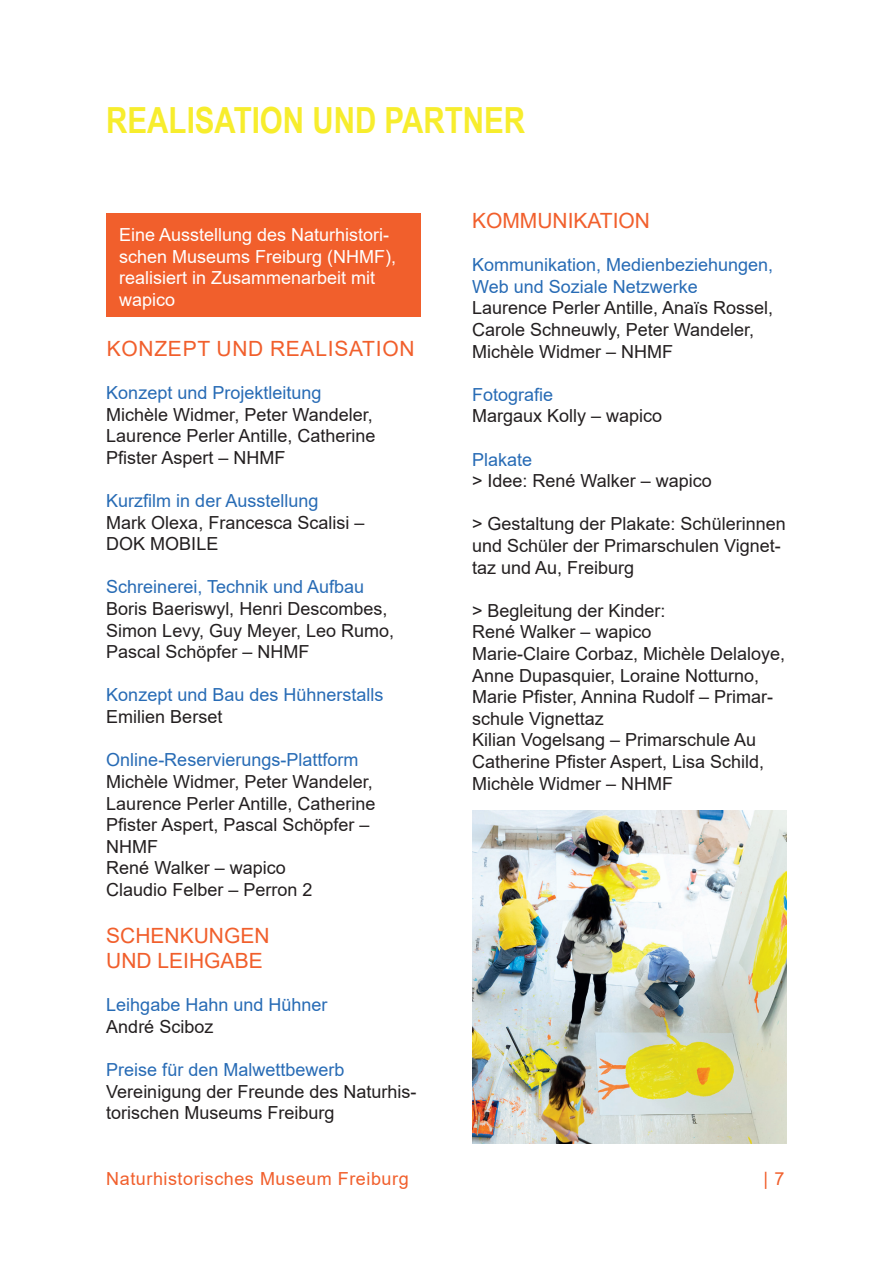
<style>
.page{position:relative;width:893px;height:1263px;background:#fff}
.page>*{position:absolute;margin:0;border:0;box-sizing:border-box;transform-origin:0 0}
.t1{font:700 36px "Arial Narrow";color:#f7ed2d}
.t2{font:21px/25.2px "Arial";color:#f15f2c}
.t3{font:21px "Arial";letter-spacing:.035em;color:#f15f2c}
.t4{font:18px/21.6px "Arial";color:#231f20}
.t5{font:18px/21.6px "Arial";color:#276bb5}
.t6{font:18px/21.6px "Arial";color:#fff}
.t7{font:18px "Arial";letter-spacing:.03em;color:#f15f2c}
</style>
<div class="page">
<div style="left:106px;top:213px;width:315px;height:104px;background:#f15f2c"></div>
<img style="left:472px;top:810px;width:315px;height:334px">
<h1 class="t1" style="left:106px;top:93px;width:420px">REALISATION UND PARTNER</h1>
<p class="t6" style="left:119px;top:224px;width:279px">Eine Ausstellung des Naturhistori&shy;schen Museums Freiburg (NHMF), realisiert in Zusammenarbeit mit wapico</p>
<p class="t3" style="left:107px;top:334px;width:309px">KONZEPT UND REALISATION</p>
<p class="t5" style="left:106px;top:382px;width:217px">Konzept und Projektleitung</p>
<p class="t4" style="left:106px;top:403px;width:271px">Michèle Widmer, Peter Wandeler,<br>Laurence Perler Antille, Catherine<br>Pfister Aspert – NHMF</p>
<p class="t5" style="left:106px;top:490px;width:214px">Kurzfilm in der Ausstellung</p>
<p class="t4" style="left:106px;top:511px;width:260px">Mark Olexa, Francesca Scalisi –<br>DOK MOBILE</p>
<p class="t5" style="left:106px;top:576px;width:259px">Schreinerei, Technik und Aufbau</p>
<p class="t4" style="left:106px;top:598px;width:289px">Boris Baeriswyl, Henri Descombes,<br>Simon Levy, Guy Meyer, Leo Rumo,<br>Pascal Schöpfer – NHMF</p>
<p class="t5" style="left:106px;top:684px;width:279px">Konzept und Bau des Hühnerstalls</p>
<p class="t4" style="left:106px;top:706px;width:118px">Emilien Berset</p>
<p class="t5" style="left:106px;top:749px;width:254px">Online-Reservierungs-Plattform</p>
<p class="t4" style="left:106px;top:771px;width:271px">Michèle Widmer, Peter Wandeler,<br>Laurence Perler Antille, Catherine<br>Pfister Aspert, Pascal Schöpfer –<br>NHMF<br>René Walker – wapico<br>Claudio Felber – Perron 2</p>
<p class="t2" style="left:106px;top:922px;width:165px">SCHENKUNGEN<br>UND LEIHGABE</p>
<p class="t5" style="left:106px;top:994px;width:223px">Leihgabe Hahn und Hühner</p>
<p class="t4" style="left:106px;top:1015px;width:109px">André Sciboz</p>
<p class="t5" style="left:106px;top:1059px;width:240px">Preise für den Malwettbewerb</p>
<p class="t4" style="left:106px;top:1080px;width:312px">Vereinigung der Freunde des Naturhis&shy;torischen Museums Freiburg</p>
<p class="t2" style="left:472px;top:208px;width:180px">KOMMUNIKATION</p>
<p class="t5" style="left:472px;top:254px;width:303px">Kommunikation, Medienbeziehungen,<br>Web und Soziale Netzwerke</p>
<p class="t4" style="left:472px;top:297px;width:303px">Laurence Perler Antille, Anaïs Rossel,<br>Carole Schneuwly, Peter Wandeler,<br>Michèle Widmer – NHMF</p>
<p class="t5" style="left:472px;top:383px;width:83px">Fotografie</p>
<p class="t4" style="left:472px;top:405px;width:192px">Margaux Kolly – wapico</p>
<p class="t5" style="left:472px;top:448px;width:62px">Plakate</p>
<p class="t4" style="left:472px;top:470px;width:241px">&gt; Idee: René Walker – wapico</p>
<p class="t4" style="left:472px;top:513px;width:315px">&gt; Gestaltung der Plakate: Schülerinnen und Schüler der Primarschulen Vignet&shy;taz und Au, Freiburg</p>
<p class="t4" style="left:472px;top:599px;width:315px">&gt; Begleitung der Kinder:<br>René Walker – wapico<br>Marie-Claire Corbaz, Michèle Delaloye,<br>Anne Dupasquier, Loraine Notturno,<br>Marie Pfister, Annina Rudolf – Primar&shy;schule Vignettaz<br>Kilian Vogelsang – Primarschule Au<br>Catherine Pfister Aspert, Lisa Schild,<br>Michèle Widmer – NHMF</p>
<p class="t7" style="left:106px;top:1166px;width:304px">Naturhistorisches Museum Freiburg</p>
<p class="t7" style="left:764px;top:1166px;width:22px">| 7</p>
</div>
